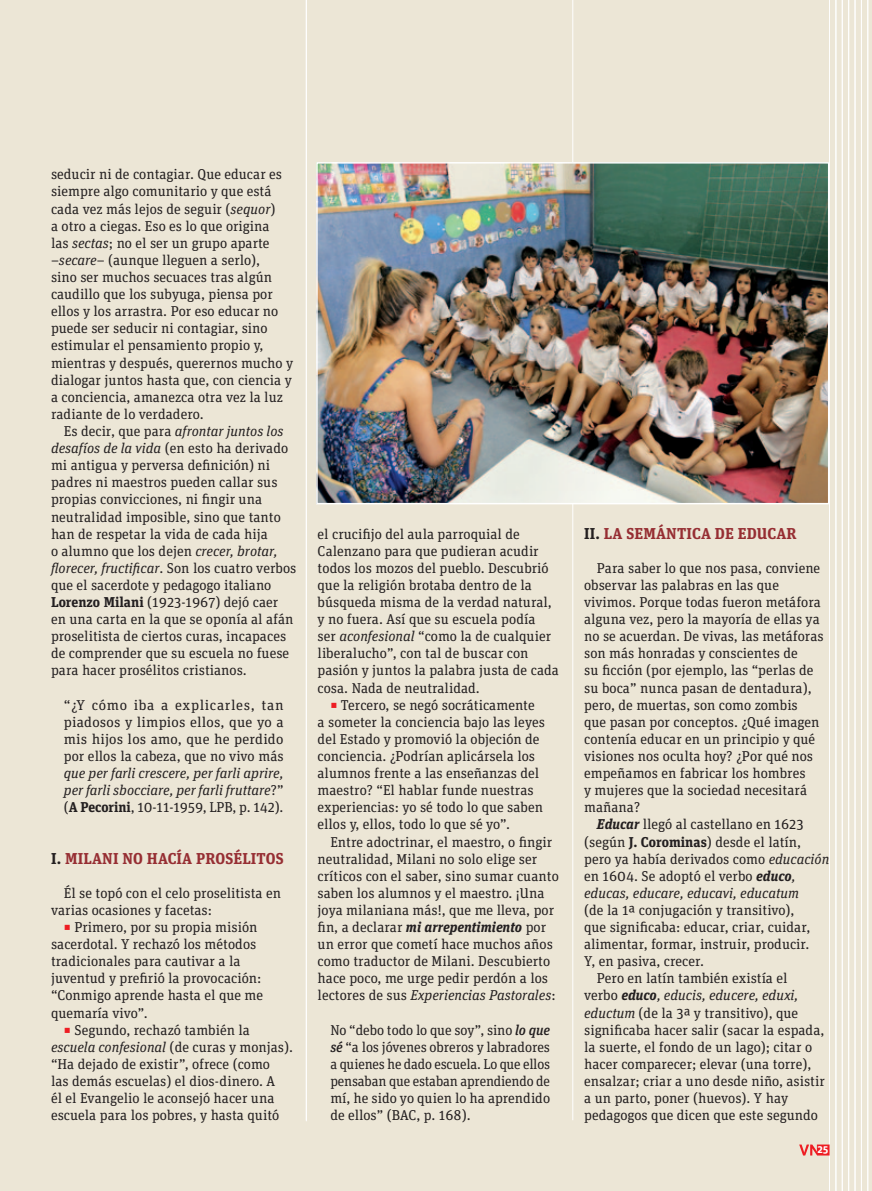
<style>
.page{position:relative;width:872px;height:1191px;background:#ece6d6}
.page>*{position:absolute;margin:0;border:0;box-sizing:border-box;transform-origin:0 0}
.t1{font:700 15.75px "Unit Slab OT";letter-spacing:.01em;color:#962e33}
.t2{font:14.25px/17.1px "Unit Slab OT";color:#231f20}
.t3{font:italic 14.25px/17.1px "Unit Slab OT";color:#231f20;text-align:justify}
.t4{font:italic 700 14.25px "Unit Slab OT";color:#231f20}
.t5{font:700 10.5px "Unit Rounded OT";color:#fff}
.s1{font-style:italic}
.s2{font-weight:700}
.s3{font-style:normal}
.s4{font-weight:700;font-style:normal}
.s5{color:#231f20}
.s6{color:#ee1d23}
.s7{font-weight:400;font-style:normal}
.s8{font-weight:500;font-style:italic}
.s9{font-weight:700;font-style:italic}
</style>
<div class="page">
<hr style="left:306px;top:0;width:1px;height:1121px;background:#fff">
<hr style="left:572px;top:0;width:1px;height:1120px;background:#fff">
<hr style="left:829px;top:0;width:1px;height:1191px;background:#fff">
<hr style="left:835px;top:0;width:1px;height:1191px;background:#fff">
<hr style="left:842px;top:0;width:1px;height:1191px;background:#fff">
<hr style="left:848px;top:0;width:1px;height:1191px;background:#fff">
<hr style="left:854px;top:0;width:1px;height:1191px;background:#fff">
<hr style="left:861px;top:0;width:1px;height:1191px;background:#fff">
<hr style="left:867px;top:0;width:1px;height:1191px;background:#fff">
<img style="left:319px;top:165px;width:507px;height:336px">
<div style="left:316px;top:162px;width:513px;height:342px;border:2px solid #fff"></div>
<svg style="left:799px;top:1144px;width:30px;height:11px"></svg>
<p class="t2" style="left:51px;top:166px;width:243px">seducir ni de contagiar. Que educar es siempre algo comunitario y que está cada vez más lejos de seguir (<span class="s1">sequor</span>)<br>a otro a ciegas. Eso es lo que origina<br>las <span class="s1">sectas</span>; no el ser un grupo aparte –<span class="s1">secare</span>– (aunque lleguen a serlo),<br>sino ser muchos secuaces tras algún caudillo que los subyuga, piensa por ellos y los arrastra. Por eso educar no puede ser seducir ni contagiar, sino estimular el pensamiento propio y, mientras y después, querernos mucho y dialogar juntos hasta que, con ciencia y a conciencia, amanezca otra vez la luz radiante de lo verdadero.</p>
<p class="t2" style="left:51px;top:422px;width:247px;text-indent:13px">Es decir, que para <span class="s1">afrontar juntos los desafíos de la vida</span> (en esto ha derivado mi antigua y perversa definición) ni padres ni maestros pueden callar sus propias convicciones, ni fingir una neutralidad imposible, sino que tanto han de respetar la vida de cada hija<br>o alumno que los dejen <span class="s1">crecer, brotar, florecer, fructificar</span>. Son los cuatro verbos que el sacerdote y pedagogo italiano <span class="s2">Lorenzo Milani</span> (1923-1967) dejó caer en una carta en la que se oponía al afán proselitista de ciertos curas, incapaces de comprender que su escuela no fuese para hacer prosélitos cristianos.</p>
<p class="t2" style="left:64px;top:696px;width:221px;text-align:justify">“¿Y cómo iba a explicarles, tan piadosos y limpios ellos, que yo a mis hijos los amo, que he perdido por ellos la cabeza, que no vivo más</p>
<p class="t3" style="left:64px;top:764px;width:221px">que per farli crescere, per farli aprire, per farli sbocciare, per farli fruttare<span class="s3">?” (</span><span class="s4">A Pecorini</span><span class="s3">, 10-11-1959, LPB, p. 142).</span></p>
<p class="t1" style="left:51px;top:848px;width:234px"><span class="s5">I.</span> MILANI NO HACÍA PROSÉLITOS</p>
<p class="t2" style="left:64px;top:884px;width:219px">Él se topó con el celo proselitista en</p>
<p class="t2" style="left:51px;top:901px;width:162px">varias ocasiones y facetas:</p>
<p class="t2" style="left:64px;top:918px;width:195px"><span class="s6">◼</span> Primero, por su propia misión</p>
<p class="t2" style="left:51px;top:935px;width:207px">sacerdotal. Y rechazó los métodos</p>
<p class="t2" style="left:51px;top:952px;width:191px">tradicionales para cautivar a la</p>
<p class="t2" style="left:51px;top:969px;width:212px">juventud y prefirió la provocación:</p>
<p class="t2" style="left:51px;top:986px;width:213px">“Conmigo aprende hasta el que me</p>
<p class="t2" style="left:51px;top:1003px;width:98px">quemaría vivo”.</p>
<p class="t2" style="left:64px;top:1021px;width:188px"><span class="s6">◼</span> Segundo, rechazó también la</p>
<p class="t3" style="left:51px;top:1038px;width:243px">escuela confesional <span class="s3">(de curas y monjas).</span></p>
<p class="t2" style="left:51px;top:1055px;width:220px">“Ha dejado de existir”, ofrece (como</p>
<p class="t2" style="left:51px;top:1072px;width:225px">las demás escuelas) el dios-dinero. A</p>
<p class="t2" style="left:51px;top:1089px;width:225px">él el Evangelio le aconsejó hacer una</p>
<p class="t2" style="left:51px;top:1106px;width:230px">escuela para los pobres, y hasta quitó</p>
<p class="t2" style="left:317px;top:525px;width:204px">el crucifijo del aula parroquial de</p>
<p class="t2" style="left:317px;top:542px;width:223px">Calenzano para que pudieran acudir</p>
<p class="t2" style="left:317px;top:559px;width:233px">todos los mozos del pueblo. Descubrió</p>
<p class="t2" style="left:317px;top:576px;width:216px">que la religión brotaba dentro de la</p>
<p class="t2" style="left:317px;top:593px;width:236px">búsqueda misma de la verdad natural,</p>
<p class="t2" style="left:317px;top:610px;width:219px">y no fuera. Así que su escuela podía</p>
<p class="t2" style="left:317px;top:627px;width:235px">ser <span class="s1">aconfesional</span> “como la de cualquier</p>
<p class="t2" style="left:317px;top:644px;width:212px">liberalucho”, con tal de buscar con</p>
<p class="t2" style="left:317px;top:661px;width:243px">pasión y juntos la palabra justa de cada</p>
<p class="t2" style="left:317px;top:679px;width:164px">cosa. Nada de neutralidad.</p>
<p class="t2" style="left:330px;top:696px;width:206px"><span class="s6">◼</span> Tercero, se negó socráticamente</p>
<p class="t2" style="left:317px;top:713px;width:229px">a someter la conciencia bajo las leyes</p>
<p class="t2" style="left:317px;top:730px;width:223px">del Estado y promovió la objeción de</p>
<p class="t2" style="left:317px;top:747px;width:219px">conciencia. ¿Podrían aplicársela los</p>
<p class="t2" style="left:317px;top:764px;width:223px">alumnos frente a las enseñanzas del</p>
<p class="t2" style="left:317px;top:781px;width:217px">maestro? “El hablar funde nuestras</p>
<p class="t2" style="left:317px;top:798px;width:227px">experiencias: yo sé todo lo que saben</p>
<p class="t2" style="left:317px;top:815px;width:194px">ellos y, ellos, todo lo que sé yo”.</p>
<p class="t2" style="left:330px;top:832px;width:223px">Entre adoctrinar, el maestro, o fingir</p>
<p class="t2" style="left:317px;top:850px;width:221px">neutralidad, Milani no solo elige ser</p>
<p class="t2" style="left:317px;top:867px;width:243px">críticos con el saber, sino sumar cuanto</p>
<p class="t2" style="left:317px;top:884px;width:228px">saben los alumnos y el maestro. ¡Una</p>
<p class="t2" style="left:317px;top:901px;width:238px">joya milaniana más!, que me lleva, por</p>
<p class="t4" style="left:317px;top:918px;width:230px"><span class="s7">fin, a declarar</span> mi arrepentimiento <span class="s7">por</span></p>
<p class="t2" style="left:317px;top:935px;width:237px">un error que cometí hace muchos años</p>
<p class="t2" style="left:317px;top:952px;width:234px">como traductor de Milani. Descubierto</p>
<p class="t2" style="left:317px;top:969px;width:232px">hace poco, me urge pedir perdón a los</p>
<p class="t3" style="left:317px;top:986px;width:239px"><span class="s3">lectores de sus</span> Experiencias Pastorales<span class="s3">:</span></p>
<p class="t2" style="left:330px;top:1021px;width:221px;text-align:justify">No “debo todo lo que soy”, sino <span class="s8">lo que sé</span> “a los jóvenes obreros y labradores a quienes he dado escuela. Lo que ellos pensaban que estaban aprendiendo de mí, he sido yo quien lo ha aprendido de ellos” (BAC, p. 168).</p>
<p class="t1" style="left:584px;top:523px;width:214px"><span class="s5">II.</span> LA SEMÁNTICA DE EDUCAR</p>
<p class="t2" style="left:584px;top:559px;width:241px;text-indent:13px">Para saber lo que nos pasa, conviene observar las palabras en las que vivimos. Porque todas fueron metáfora alguna vez, pero la mayoría de ellas ya no se acuerdan. De vivas, las metáforas son más honradas y conscientes de<br>su ficción (por ejemplo, las “perlas de su boca” nunca pasan de dentadura), pero, de muertas, son como zombis<br>que pasan por conceptos. ¿Qué imagen contenía educar en un principio y qué visiones nos oculta hoy? ¿Por qué nos empeñamos en fabricar los hombres<br>y mujeres que la sociedad necesitará mañana?</p>
<p class="t2" style="left:584px;top:815px;width:247px;text-indent:13px"><span class="s9">Educar</span> llegó al castellano en 1623 (según <span class="s2">J. Corominas</span>) desde el latín, pero ya había derivados como <span class="s1">educación </span>en 1604. Se adoptó el verbo <span class="s9">educo</span><span class="s1">, educas, educare, educavi, educatum</span></p>
<p class="t2" style="left:584px;top:901px;width:212px">(de la 1ª conjugación y transitivo),</p>
<p class="t2" style="left:584px;top:918px;width:228px">que significaba: educar, criar, cuidar,</p>
<p class="t2" style="left:584px;top:935px;width:227px">alimentar, formar, instruir, producir.</p>
<p class="t2" style="left:584px;top:952px;width:121px">Y, en pasiva, crecer.</p>
<p class="t2" style="left:597px;top:969px;width:192px">Pero en latín también existía el</p>
<p class="t3" style="left:584px;top:986px;width:216px"><span class="s3">verbo</span> <span class="s2">educo</span>, educis, educere, eduxi,</p>
<p class="t2" style="left:584px;top:1003px;width:215px"><span class="s1">eductum</span> (de la 3ª y transitivo), que</p>
<p class="t2" style="left:584px;top:1021px;width:242px">significaba hacer salir (sacar la espada,</p>
<p class="t2" style="left:584px;top:1038px;width:229px">la suerte, el fondo de un lago); citar o</p>
<p class="t2" style="left:584px;top:1055px;width:229px">hacer comparecer; elevar (una torre),</p>
<p class="t2" style="left:584px;top:1072px;width:242px">ensalzar; criar a uno desde niño, asistir</p>
<p class="t2" style="left:584px;top:1089px;width:205px">a un parto, poner (huevos). Y hay</p>
<p class="t2" style="left:584px;top:1106px;width:235px">pedagogos que dicen que este segundo</p>
<p class="t5" style="left:817px;top:1143px;width:13px">25</p>
</div>
